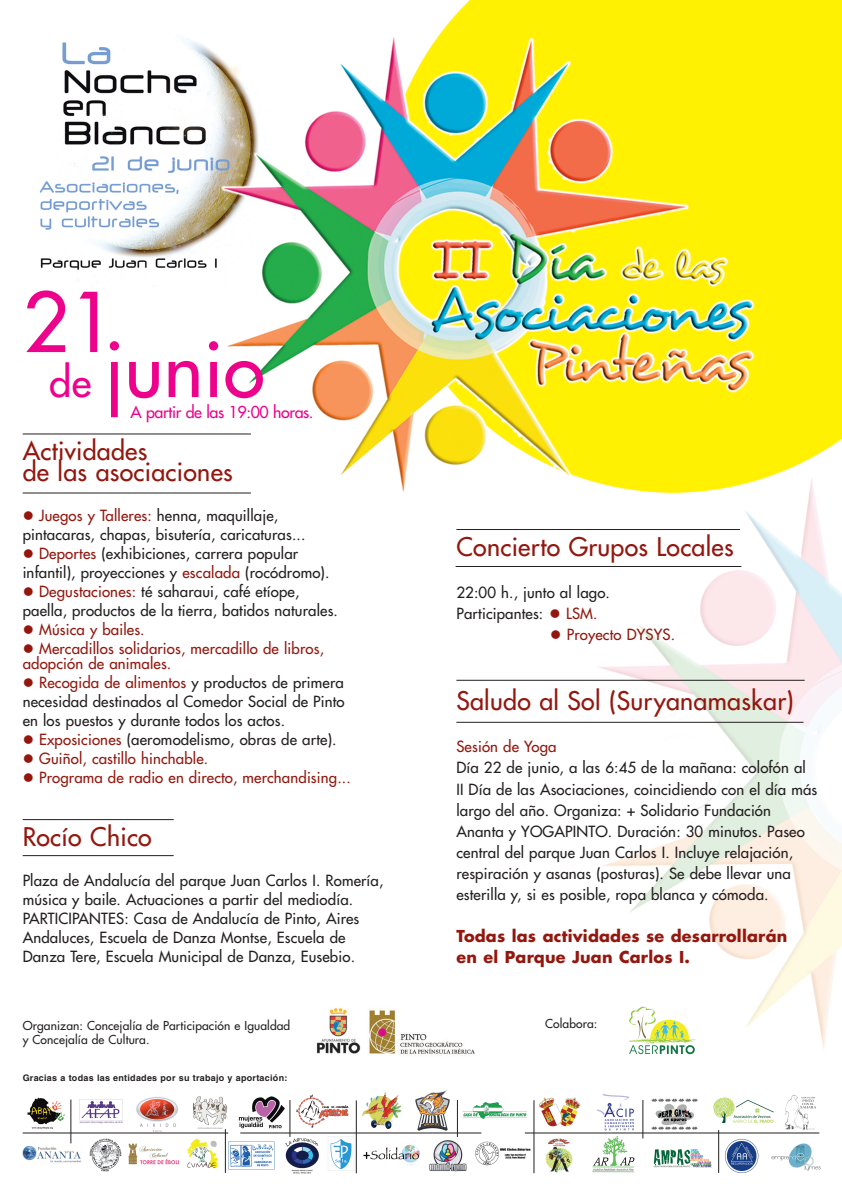
<style>
.page{position:relative;width:842px;height:1191px;background:#fff}
.page>*{position:absolute;margin:0;border:0;box-sizing:border-box;transform-origin:0 0}
.t1{font:80px "Futura";color:#ed028c}
.t2{font:75px "Futura";letter-spacing:.01em;color:#ed028c}
.t3{font:25px/21px "Futura";letter-spacing:.01em;color:#93170e}
.t4{font:700 16px/21px "Futura";letter-spacing:.015em;color:#93170e}
.t5{font:16px "Futura";letter-spacing:-.025em;color:#ed028c}
.t6{font:15px/19px "Futura";letter-spacing:.01em;color:#231f20}
.t7{font:15px/15px "Futura";letter-spacing:.01em;color:#93170e}
.t8{font:12px "Futura";letter-spacing:.01em;color:#231f20}
.t9{font:700 9px "Helvetica";letter-spacing:.03em;color:#231f20}
.s1{font-size:40px}
.s2{color:#93170e}
</style>
<div class="page">
<img style="left:22px;top:0;width:820px;height:1174px">
<div style="left:21px;top:1089px;width:50px;height:42px;background:#fff"></div>
<img style="left:27px;top:1097px;width:38px;height:32px">
<div style="left:75px;top:1089px;width:52px;height:42px;background:#fff"></div>
<img style="left:79px;top:1099px;width:44px;height:25px">
<div style="left:132px;top:1089px;width:51px;height:42px;background:#fff"></div>
<img style="left:136px;top:1097px;width:43px;height:34px">
<div style="left:721px;top:1136px;width:42px;height:39px;background:#fff"></div>
<img style="left:724px;top:1138px;width:35px;height:35px">
<div style="left:188px;top:1089px;width:43px;height:42px;background:#fff"></div>
<img style="left:193px;top:1096px;width:35px;height:35px">
<div style="left:236px;top:1089px;width:53px;height:42px;background:#fff"></div>
<img style="left:238px;top:1096px;width:47px;height:33px">
<div style="left:292px;top:1089px;width:64px;height:42px;background:#fff"></div>
<img style="left:296px;top:1094px;width:53px;height:34px">
<div style="left:357px;top:1089px;width:48px;height:42px;background:#fff"></div>
<img style="left:362px;top:1092px;width:40px;height:37px">
<div style="left:410px;top:1089px;width:46px;height:42px;background:#fff"></div>
<img style="left:415px;top:1090px;width:35px;height:41px">
<div style="left:460px;top:1089px;width:70px;height:44px;background:#fff"></div>
<img style="left:463px;top:1102px;width:65px;height:17px">
<div style="left:534px;top:1089px;width:54px;height:44px;background:#fff"></div>
<img style="left:538px;top:1097px;width:43px;height:30px">
<div style="left:21px;top:1136px;width:62px;height:39px;background:#fff"></div>
<img style="left:22px;top:1138px;width:59px;height:25px">
<div style="left:182px;top:1136px;width:43px;height:39px;background:#fff"></div>
<img style="left:187px;top:1138px;width:31px;height:31px">
<div style="left:85px;top:1136px;width:42px;height:39px;background:#fff"></div>
<img style="left:89px;top:1138px;width:33px;height:33px">
<div style="left:766px;top:1136px;width:63px;height:39px;background:#fff"></div>
<img style="left:771px;top:1143px;width:50px;height:28px">
<div style="left:322px;top:1136px;width:41px;height:39px;background:#fff"></div>
<img style="left:328px;top:1136px;width:28px;height:37px">
<img style="left:281px;top:1136px;width:41px;height:38px">
<div style="left:591px;top:1089px;width:51px;height:44px;background:#fff"></div>
<img style="left:596px;top:1094px;width:38px;height:37px">
<div style="left:422px;top:1134px;width:49px;height:41px;background:#fff"></div>
<img style="left:429px;top:1140px;width:38px;height:32px">
<div style="left:472px;top:1134px;width:62px;height:41px;background:#fff"></div>
<img style="left:475px;top:1141px;width:56px;height:25px">
<div style="left:644px;top:1089px;width:63px;height:44px;background:#fff"></div>
<img style="left:651px;top:1098px;width:47px;height:32px">
<div style="left:537px;top:1136px;width:44px;height:39px;background:#fff"></div>
<img style="left:546px;top:1138px;width:27px;height:35px">
<div style="left:773px;top:1089px;width:56px;height:44px;background:#fff"></div>
<img style="left:785px;top:1095px;width:31px;height:35px">
<div style="left:226px;top:1136px;width:51px;height:39px;background:#fff"></div>
<img style="left:228px;top:1141px;width:47px;height:29px">
<div style="left:581px;top:1136px;width:67px;height:39px;background:#fff"></div>
<img style="left:592px;top:1136px;width:43px;height:37px">
<div style="left:709px;top:1089px;width:68px;height:43px;background:#fff"></div>
<img style="left:713px;top:1097px;width:61px;height:26px">
<div style="left:650px;top:1136px;width:67px;height:39px;background:#fff"></div>
<img style="left:653px;top:1149px;width:59px;height:19px">
<div style="left:126px;top:1136px;width:55px;height:39px;background:#fff"></div>
<img style="left:128px;top:1143px;width:51px;height:22px">
<div style="left:361px;top:1135px;width:63px;height:40px;background:#fff"></div>
<img style="left:363px;top:1144px;width:57px;height:21px">
<div style="left:309px;top:1002px;width:172px;height:61px;background:#fff"></div>
<img style="left:316px;top:1008px;width:159px;height:48px">
<div style="left:613px;top:1002px;width:104px;height:60px;background:#fff"></div>
<img style="left:629px;top:1006px;width:67px;height:49px">
<hr style="left:23px;top:433px;width:228px;height:1px;background:#231f20">
<hr style="left:23px;top:819px;width:151px;height:1px;background:#231f20">
<hr style="left:23px;top:855px;width:151px;height:1px;background:#231f20">
<hr style="left:456px;top:529px;width:284px;height:1px;background:#231f20">
<hr style="left:456px;top:566px;width:285px;height:1px;background:#231f20">
<hr style="left:456px;top:680px;width:349px;height:1px;background:#231f20">
<hr style="left:456px;top:722px;width:347px;height:1px;background:#231f20">
<hr style="left:23px;top:492px;width:228px;height:1px;background:#231f20">
<hr style="left:23px;top:1132px;width:205px;height:1px;background:#231f20">
<hr style="left:240px;top:1132px;width:241px;height:1px;background:#231f20">
<hr style="left:525px;top:1132px;width:294px;height:1px;background:#231f20">
<hr style="left:534px;top:1100px;width:1px;height:73px;background:#231f20">
<hr style="left:356px;top:1100px;width:1px;height:73px;background:#231f20">
<hr style="left:225px;top:1129px;width:1px;height:44px;background:#231f20">
<hr style="left:71px;top:1099px;width:1px;height:44px;background:#231f20">
<hr style="left:290px;top:1100px;width:1px;height:37px;background:#231f20">
<hr style="left:457px;top:1100px;width:1px;height:37px;background:#231f20">
<hr style="left:643px;top:1100px;width:1px;height:38px;background:#231f20">
<hr style="left:718px;top:1130px;width:1px;height:43px;background:#231f20">
<h1 class="t1" style="left:23px;top:283px;width:95px">21</h1>
<h2 class="t2" style="left:49px;top:332px;width:217px"><span class="s1">de</span> junio</h2>
<h3 class="t3" style="left:23px;top:442px;width:212px">Actividades<br>de las asociaciones</h3>
<p class="t6" style="left:23px;top:507px;width:284px"><span class="s2">● Juegos y Talleres:</span> henna, maquillaje, pintacaras, chapas, bisutería, caricaturas...</p>
<p class="t6" style="left:23px;top:545px;width:308px"><span class="s2">● Deportes</span> (exhibiciones, carrera popular infantil), proyecciones y <span class="s2">escalada</span> (rocódromo).</p>
<p class="t6" style="left:23px;top:583px;width:317px"><span class="s2">● Degustaciones:</span> té saharaui, café etíope, paella, productos de la tierra, batidos naturales.</p>
<p class="t7" style="left:23px;top:623px;width:123px">● Música y bailes.</p>
<p class="t7" style="left:23px;top:642px;width:303px">● Mercadillos solidarios, mercadillo de libros, adopción de animales.</p>
<p class="t6" style="left:23px;top:674px;width:324px;text-align:justify"><span class="s2">● Recogida de alimentos</span> y productos de primera necesidad destinados al Comedor Social de Pinto en los puestos y durante todos los actos.</p>
<p class="t6" style="left:23px;top:731px;width:315px"><span class="s2">● Exposiciones</span> (aeromodelismo, obras de arte).</p>
<p class="t7" style="left:23px;top:752px;width:187px">● Guiñol, castillo hinchable.</p>
<p class="t7" style="left:23px;top:771px;width:330px">● Programa de radio en directo, merchandising...</p>
<h3 class="t3" style="left:23px;top:828px;width:131px">Rocío Chico</h3>
<p class="t6" style="left:23px;top:872px;width:362px">Plaza de Andalucía del parque Juan Carlos I. Romería, música y baile. Actuaciones a partir del mediodía.<br>PARTICIPANTES: Casa de Andalucía de Pinto, Aires Andaluces, Escuela de Danza Montse, Escuela de Danza Tere, Escuela Municipal de Danza, Eusebio.</p>
<p class="t5" style="left:130px;top:404px;width:185px">A partir de las 19:00 horas.</p>
<h3 class="t3" style="left:456px;top:538px;width:279px">Concierto Grupos Locales</h3>
<p class="t6" style="left:456px;top:583px;width:155px;line-height:21px">22:00 h., junto al lago.<br>Participantes: <span class="s2">● LSM.</span></p>
<p class="t7" style="left:550px;top:628px;width:126px">● Proyecto DYSYS.</p>
<h3 class="t3" style="left:456px;top:692px;width:339px">Saludo al Sol (Suryanamaskar)</h3>
<p class="t7" style="left:456px;top:740px;width:102px">Sesión de Yoga</p>
<p class="t6" style="left:456px;top:758px;width:362px;line-height:21px">Día 22 de junio, a las 6:45 de la mañana: colofón al<br>II Día de las Asociaciones, coincidiendo con el día más largo del año. Organiza: + Solidario Fundación Ananta y YOGAPINTO. Duración: 30 minutos. Paseo central del parque Juan Carlos I. Incluye relajación, respiración y asanas (posturas). Se debe llevar una esterilla y, si es posible, ropa blanca y cómoda.</p>
<p class="t4" style="left:456px;top:926px;width:332px">Todas las actividades se desarrollarán en el Parque Juan Carlos I.</p>
<p class="t8" style="left:23px;top:1019px;width:269px">Organizan: Concejalía de Participación e Igualdad</p>
<p class="t8" style="left:545px;top:1018px;width:54px">Colabora:</p>
<p class="t8" style="left:23px;top:1033px;width:128px">y Concejalía de Cultura.</p>
<p class="t9" style="left:23px;top:1074px;width:266px">Gracias a todas las entidades por su trabajo y aportación:</p>
</div>
